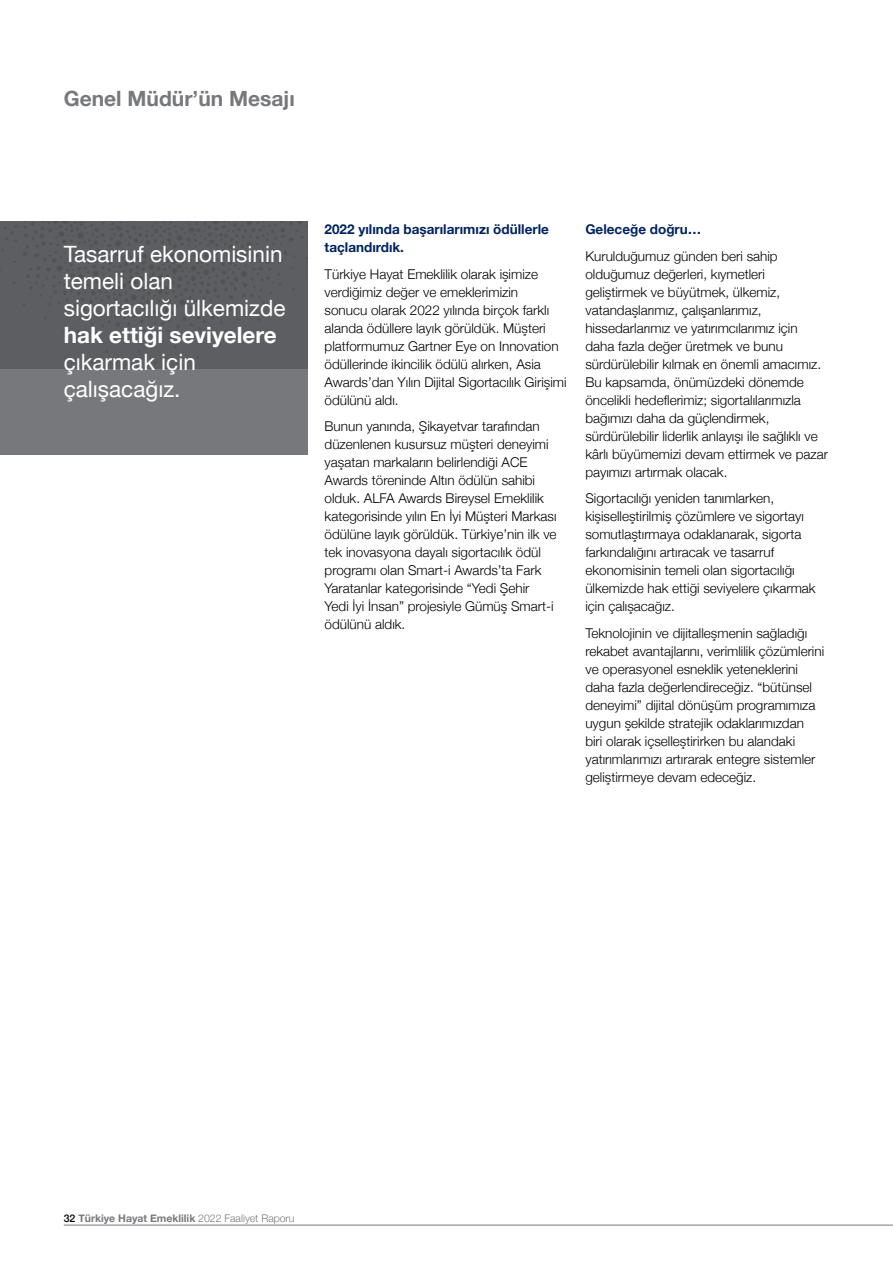
<style>
.page{position:relative;width:893px;height:1263px;background:#fff}
.page>*{position:absolute;margin:0;border:0;box-sizing:border-box;transform-origin:0 0}
.t1{font:22.5px/27px "Helvetica Neue";color:#fff}
.t2{font:700 22.5px "Helvetica Neue";color:#fff}
.t3{font:700 21px "Helvetica Neue";color:#77787b}
.t4{font:300 13.5px/18px "Helvetica Neue";color:#000}
.t5{font:700 13.5px/18px "Helvetica Neue";color:#002360}
.t6{font:700 10.5px "Helvetica Neue";color:#77787b}
.s1{font-weight:500;color:#000}
.s2{font-weight:300}
</style>
<div class="page">
<div style="left:0;top:221px;width:308px;height:234px;background:#77787b"></div>
<div style="left:0;top:221px;width:308px;height:148px;background:#5d5e61"></div>
<hr style="left:64px;top:1225px;width:829px;height:1px;background:#77787b">
<h2 class="t3" style="left:64px;top:82px;width:232px">Genel Müdür’ün Mesajı</h2>
<h1 class="t1" style="left:64px;top:242px;width:223px">Tasarruf ekonomisinin temeli olan sigortacılığı ülkemizde</h1>
<h1 class="t2" style="left:64px;top:318px;width:214px">hak ettiği seviyelere</h1>
<h1 class="t1" style="left:64px;top:350px;width:134px">çıkarmak için çalışacağız.</h1>
<p class="t5" style="left:325px;top:221px;width:226px">2022 yılında başarılarımızı ödüllerle taçlandırdık.</p>
<p class="t4" style="left:325px;top:264px;width:244px">Türkiye Hayat Emeklilik olarak işimize verdiğimiz değer ve emeklerimizin<br>sonucu olarak 2022 yılında birçok farklı alanda ödüllere layık görüldük. Müşteri platformumuz Gartner Eye on Innovation ödüllerinde ikincilik ödülü alırken, Asia Awards’dan Yılın Dijital Sigortacılık Girişimi ödülünü aldı.</p>
<p class="t4" style="left:325px;top:416px;width:234px">Bunun yanında, Şikayetvar tarafından düzenlenen kusursuz müşteri deneyimi yaşatan markaların belirlendiği ACE Awards töreninde Altın ödülün sahibi olduk. ALFA Awards Bireysel Emeklilik kategorisinde yılın En İyi Müşteri Markası ödülüne layık görüldük. Türkiye’nin ilk ve tek inovasyona dayalı sigortacılık ödül programı olan Smart-i Awards’ta Fark Yaratanlar kategorisinde “Yedi Şehir Yedi İyi İnsan” projesiyle Gümüş Smart-i ödülünü aldık.</p>
<p class="t5" style="left:585px;top:221px;width:117px">Geleceğe doğru…</p>
<p class="t4" style="left:585px;top:246px;width:244px">Kurulduğumuz günden beri sahip olduğumuz değerleri, kıymetleri geliştirmek ve büyütmek, ülkemiz, vatandaşlarımız, çalışanlarımız, hissedarlarımız ve yatırımcılarımız için daha fazla değer üretmek ve bunu sürdürülebilir kılmak en önemli amacımız.<br>Bu kapsamda, önümüzdeki dönemde öncelikli hedeflerimiz; sigortalılarımızla bağımızı daha da güçlendirmek, sürdürülebilir liderlik anlayışı ile sağlıklı ve kârlı büyümemizi devam ettirmek ve pazar payımızı artırmak olacak.</p>
<p class="t4" style="left:585px;top:488px;width:232px">Sigortacılığı yeniden tanımlarken, kişiselleştirilmiş çözümlere ve sigortayı somutlaştırmaya odaklanarak, sigorta farkındalığını artıracak ve tasarruf ekonomisinin temeli olan sigortacılığı ülkemizde hak ettiği seviyelere çıkarmak için çalışacağız.</p>
<p class="t4" style="left:585px;top:623px;width:240px">Teknolojinin ve dijitalleşmenin sağladığı rekabet avantajlarını, verimlilik çözümlerini ve operasyonel esneklik yeteneklerini daha fazla değerlendireceğiz. “bütünsel deneyimi” dijital dönüşüm programımıza uygun şekilde stratejik odaklarımızdan biri olarak içselleştirirken bu alandaki yatırımlarımızı artırarak entegre sistemler geliştirmeye devam edeceğiz.</p>
<p class="t6" style="left:64px;top:1210px;width:232px"><span class="s1">32</span> Türkiye Hayat Emeklilik <span class="s2">2022 Faaliyet Raporu</span></p>
</div>
